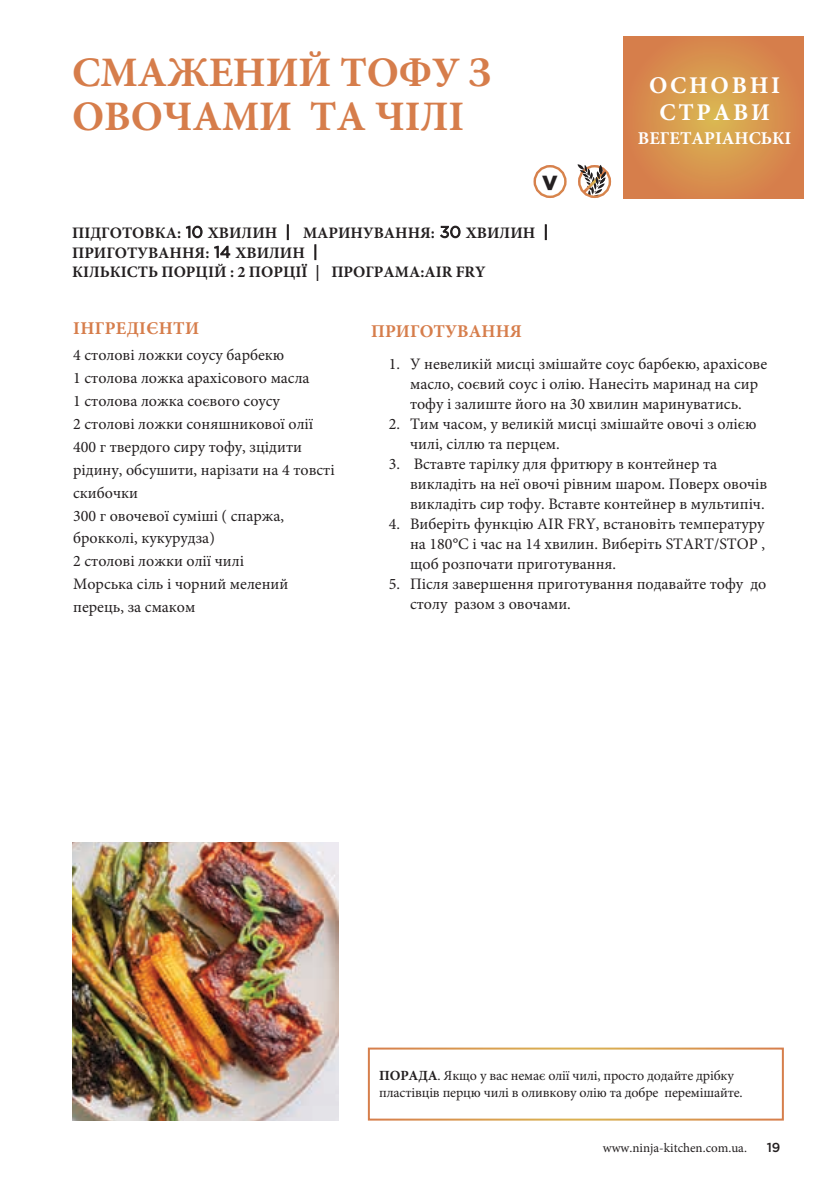
<style>
.page{position:relative;width:840px;height:1191px;background:#fff}
.page>*{position:absolute;margin:0;border:0;box-sizing:border-box;transform-origin:0 0}
.t1{font:700 42px/44px "Minion Pro";letter-spacing:-.005em;color:#d67d4b}
.t2{font:700 24px/27px "Minion Pro";letter-spacing:.11em;color:#fff;text-align:center}
.t3{font:900 20.4px "Gotham";color:#231f20}
.t4{font:700 18px "Minion Pro";letter-spacing:.005em;color:#d67d4b}
.t5{font:700 18px "Minion Pro";color:#fff}
.t6{font:16px/22.8px "Minion Pro";color:#231f20}
.t7{font:700 16px/19.8px "Minion Pro";color:#231f20}
.t8{font:14px/16.8px "Minion Pro";letter-spacing:-.01em;color:#231f20}
.t9{font:13px "Minion Pro";color:#231f20}
.t10{font:500 13px "Gotham";color:#231f20}
.s1{font-family:"Gotham";font-weight:400}
.s2{font-weight:700}
</style>
<div class="page">
<svg style="left:623px;top:36px;width:180px;height:162px;background:#d78f4d"></svg>
<div style="left:367px;top:1047px;width:416px;height:73px;border:2px solid #fff"></div>
<img style="left:72px;top:842px;width:266px;height:278px">
<div style="left:577px;top:165px;width:33px;height:33px;border:2px solid #fff;border-radius:50%"></div>
<svg style="left:577px;top:164px;width:32px;height:33px"></svg>
<div style="left:533px;top:165px;width:33px;height:33px;border:2px solid #fff;border-radius:50%"></div>
<h1 class="t1" style="left:72px;top:50px;width:421px">СМАЖЕНИЙ ТОФУ З<br>ОВОЧАМИ ТА ЧІЛІ</h1>
<p class="t3" style="left:542px;top:169px;width:17px">V</p>
<p class="t7" style="left:72px;top:222px;width:477px">ПІДГОТОВКА: <span class="s1">10</span> ХВИЛИН <span class="s1">|</span> МАРИНУВАННЯ: <span class="s1">30</span> ХВИЛИН <span class="s1">|<br></span>ПРИГОТУВАННЯ: <span class="s1">14</span> ХВИЛИН <span class="s1">|<br></span>КІЛЬКІСТЬ ПОРЦІЙ : 2 ПОРЦІЇ | ПРОГРАМА:AIR FRY</p>
<h2 class="t2" style="left:648px;top:71px;width:133px">ОСНОВНІ<br>СТРАВИ</h2>
<p class="t5" style="left:637px;top:126px;width:155px">ВЕГЕТАРІАНСЬКІ</p>
<p class="t4" style="left:73px;top:316px;width:127px">ІНГРЕДІЄНТИ</p>
<p class="t6" style="left:73px;top:344px;width:263px">4 столові ложки соусу барбекю<br>1 столова ложка арахісового масла<br>1 столова ложка соєвого соусу<br>2 столові ложки соняшникової олії<br>400 г твердого сиру тофу, зцідити рідину, обсушити, нарізати на 4 товсті скибочки<br>300 г овочевої суміші ( спаржа, брокколі, кукурудза)<br>2 столові ложки олії чилі<br>Морська сіль і чорний мелений перець, за смаком</p>
<p class="t4" style="left:371px;top:318px;width:152px">ПРИГОТУВАННЯ</p>
<p class="t6" style="left:410px;top:354px;width:358px;line-height:20px;text-indent:-21px">1. У невеликій мисці змішайте соус барбекю, арахісове масло, соєвий соус і олію. Нанесіть маринад на сир тофу і залиште його на 30 хвилин маринуватись.</p>
<p class="t6" style="left:410px;top:414px;width:347px;line-height:20px;text-indent:-21px">2. Тим часом, у великій мисці змішайте овочі з олією чилі, сіллю та перцем.</p>
<p class="t6" style="left:410px;top:454px;width:358px;line-height:20px;text-indent:-21px">3. Вставте тарілку для фритюру в контейнер та викладіть на неї овочі рівним шаром. Поверх овочів викладіть сир тофу. Вставте контейнер в мультипіч.</p>
<p class="t6" style="left:410px;top:514px;width:356px;line-height:20px;text-align:justify;text-indent:-21px">4. Виберіть функцію AIR FRY, встановіть температуру на 180°C і час на 14 хвилин. Виберіть START/STOP , щоб розпочати приготування.</p>
<p class="t6" style="left:410px;top:574px;width:357px;line-height:20px;text-indent:-21px">5. Після завершення приготування подавайте тофу до столу разом з овочами.</p>
<p class="t8" style="left:379px;top:1067px;width:365px"><span class="s2">ПОРАДА</span>. Якщо у вас немає олії чилі, просто додайте дрібку пластівців перцю чилі в оливкову олію та добре перемішайте.</p>
<p class="t9" style="left:602px;top:1138px;width:145px">www.ninja-kitchen.com.ua.</p>
<p class="t10" style="left:766px;top:1138px;width:15px">19</p>
</div>
